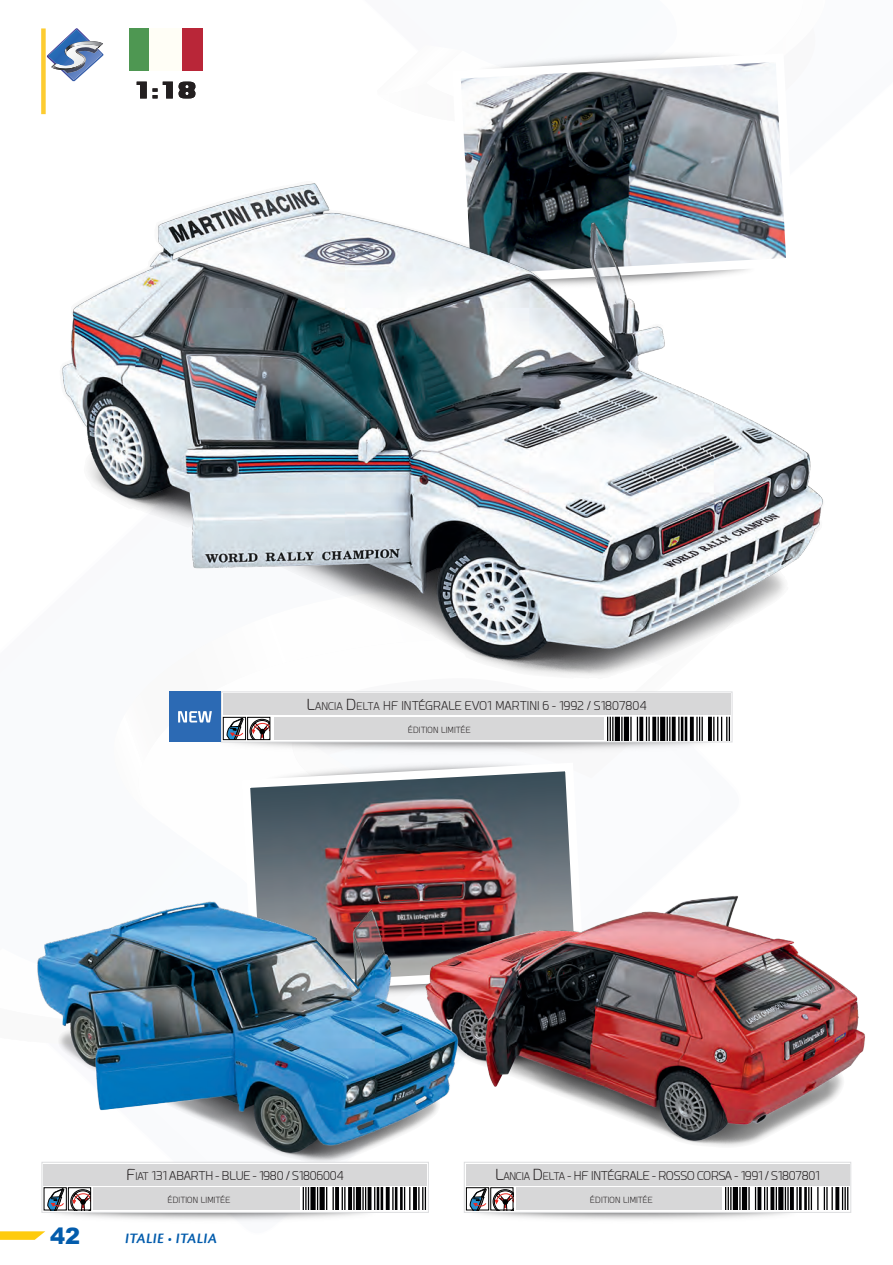
<style>
.page{position:relative;width:893px;height:1265px;background:#fff}
.page>*{position:absolute;margin:0;border:0;box-sizing:border-box;transform-origin:0 0}
.t1{font:900 22.5px "Arial";color:#035cac}
.t2{font:15px "Cronos Pro Semibold Capt It";letter-spacing:.005em;color:#035cac}
.t3{font:300 12px "Esphimere";letter-spacing:-.02em;color:#231f20}
.t4{font:300 12px "Esphimere";color:#231f20}
.t5{font:300 8.4px "Esphimere";color:#231f20}
.s1{font-size:15px}
.s2{font-size:10.5px}
</style>
<div class="page">
<svg style="left:461px;top:54px;width:318px;height:71px"></svg>
<img style="left:62px;top:125px;width:761px;height:584px">
<svg style="left:250px;top:778px;width:320px;height:87px;background:#575b63"></svg>
<img style="left:403px;top:848px;width:462px;height:326px">
<img style="left:37px;top:865px;width:488px;height:309px">
<svg style="left:220px;top:633px;width:512px;height:145px"></svg>
<div style="left:223px;top:717px;width:23px;height:22px;border:1px solid #000"></div>
<div style="left:169px;top:691px;width:52px;height:51px;background:#2c6ab4"></div>
<svg style="left:178px;top:711px;width:34px;height:11px"></svg>
<svg style="left:463px;top:1161px;width:388px;height:51px"></svg>
<hr style="left:846px;top:1187px;width:2px;height:22px;background:#000002">
<svg style="left:41px;top:1161px;width:388px;height:51px;background:#c9c9ca"></svg>
<hr style="left:424px;top:1187px;width:2px;height:22px;background:#000002">
<svg style="left:0;top:1231px;width:45px;height:8px"></svg>
<div style="left:41px;top:28px;width:5px;height:86px;background:#fdcc31"></div>
<svg style="left:47px;top:28px;width:56px;height:53px"></svg>
<div style="left:129px;top:28px;width:20px;height:43px;background:#4e9752"></div>
<div style="left:149px;top:28px;width:33px;height:43px;background:#fffef6"></div>
<div style="left:182px;top:28px;width:20px;height:43px;background:#b92638"></div>
<svg style="left:137px;top:82px;width:58px;height:16px"></svg>
<p class="t4" style="left:306px;top:698px;width:341px"><span class="s1">L</span><span class="s2">ANCIA</span> <span class="s1">D</span> <span class="s2">ELTA</span> HF INTÉGRALE EVO1 MARTINI 6 - 1992 / S1807804</p>
<p class="t5" style="left:408px;top:724px;width:64px">ÉDITION LIMITÉE</p>
<p class="t3" style="left:126px;top:1168px;width:219px"><span class="s1">F</span> <span class="s2">IAT</span> 131 ABARTH - BLUE - 1980 / S1806004</p>
<p class="t5" style="left:168px;top:1195px;width:64px">ÉDITION LIMITÉE</p>
<h1 class="t1" style="left:50px;top:1218px;width:32px">42</h1>
<p class="t2" style="left:125px;top:1229px;width:93px">ITALIE • ITALIA</p>
<p class="t3" style="left:495px;top:1168px;width:325px"><span class="s1">L</span><span class="s2">ANCIA</span> <span class="s1">D</span> <span class="s2">ELTA</span> - HF INTÉGRALE - ROSSO CORSA - 1991 / S1807801</p>
<p class="t5" style="left:590px;top:1195px;width:64px">ÉDITION LIMITÉE</p>
</div>
